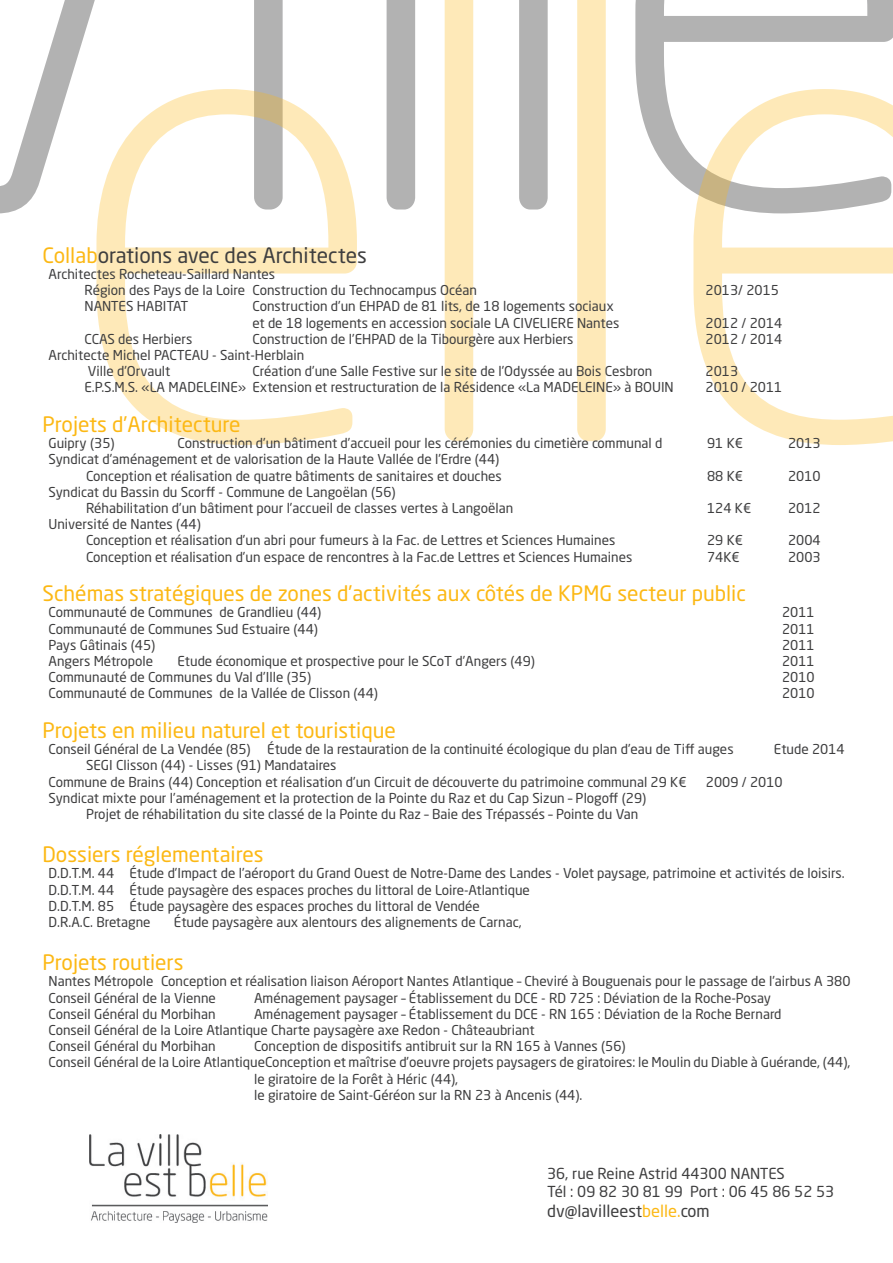
<style>
.page{position:relative;width:893px;height:1263px;background:#fff}
.page>*{position:absolute;margin:0;border:0;box-sizing:border-box;transform-origin:0 0}
._4{font:21px "Neo Sans Std";color:#fcb814}
._4-2{font:21px "Neo Sans Std";color:#3e3e3f}
.t1{font:16.5px "Neo Sans Std";color:#3e3e3f}
.t2{font:15px "Neo Sans Std";color:#3e3e3f}
._4-3{font:13.5px "Neo Sans Std";color:#3e3e3f}
.s1{color:#fcb814}
</style>
<div class="page">
<svg style="left:0;top:0;width:95px;height:213px"></svg>
<div style="left:254px;top:0;width:29px;height:89px;background:#b2b2b2"></div>
<div style="left:387px;top:0;width:28px;height:210px;background:#b2b2b2"></div>
<svg style="left:519px;top:0;width:29px;height:210px;background:#b4b4b4"></svg>
<svg style="left:635px;top:0;width:258px;height:192px"></svg>
<svg style="left:96px;top:89px;width:261px;height:356px"></svg>
<div style="left:445px;top:0;width:28px;height:441px;background:#fee9b8"></div>
<svg style="left:577px;top:0;width:29px;height:441px;background:#fee9b9"></svg>
<svg style="left:693px;top:89px;width:200px;height:356px"></svg>
<img style="left:89px;top:1135px;width:178px;height:87px">
<p class="_4-2" style="left:43px;top:242px;width:326px"><span class="s1">Collab</span>orations avec des Architectes</p>
<p class="_4-3" style="left:49px;top:266px;width:228px">Architectes Rocheteau-Saillard Nantes</p>
<p class="_4-3" style="left:85px;top:282px;width:394px">Région des Pays de la Loire Construction du Technocampus Océan</p>
<p class="_4-3" style="left:706px;top:282px;width:75px">2013/ 2015</p>
<p class="_4-3" style="left:85px;top:298px;width:105px">NANTES HABITAT</p>
<p class="_4-3" style="left:253px;top:298px;width:363px">Construction d’un EHPAD de 81 lits, de 18 logements sociaux</p>
<p class="_4-3" style="left:253px;top:314px;width:368px">et de 18 logements en accession sociale LA CIVELIERE Nantes</p>
<p class="_4-3" style="left:706px;top:314px;width:78px">2012 / 2014</p>
<p class="_4-3" style="left:85px;top:330px;width:109px">CCAS des Herbiers</p>
<p class="_4-3" style="left:253px;top:330px;width:323px">Construction de l’EHPAD de la Tibourgère aux Herbiers</p>
<p class="_4-3" style="left:706px;top:330px;width:78px">2012 / 2014</p>
<p class="_4-3" style="left:49px;top:347px;width:257px">Architecte Michel PACTEAU - Saint-Herblain</p>
<p class="_4-3" style="left:88px;top:363px;width:84px">Ville d’Orvault</p>
<p class="_4-3" style="left:253px;top:363px;width:401px">Création d’une Salle Festive sur le site de l’Odyssée au Bois Cesbron</p>
<p class="_4-3" style="left:706px;top:363px;width:34px">2013</p>
<p class="_4-3" style="left:85px;top:379px;width:591px">E.P.S.M.S. «LA MADELEINE» Extension et restructuration de la Résidence «La MADELEINE» à BOUIN</p>
<p class="_4-3" style="left:706px;top:379px;width:78px">2010 / 2011</p>
<p class="_4" style="left:43px;top:411px;width:200px">Projets d’Architecture</p>
<p class="_4-3" style="left:49px;top:435px;width:68px">Guipry (35)</p>
<p class="_4-3" style="left:178px;top:435px;width:486px">Construction d’un bâtiment d’accueil pour les cérémonies du cimetière communal d</p>
<p class="_4-3" style="left:707px;top:435px;width:38px">91 K€</p>
<p class="_4-3" style="left:788px;top:435px;width:34px">2013</p>
<p class="_4-3" style="left:49px;top:451px;width:452px">Syndicat d’aménagement et de valorisation de la Haute Vallée de l’Erdre (44)</p>
<p class="_4-3" style="left:86px;top:467px;width:417px">Conception et réalisation de quatre bâtiments de sanitaires et douches</p>
<p class="_4-3" style="left:707px;top:467px;width:38px">88 K€</p>
<p class="_4-3" style="left:788px;top:467px;width:34px">2010</p>
<p class="_4-3" style="left:49px;top:483px;width:349px">Syndicat du Bassin du Scorff - Commune de Langoëlan (56)</p>
<p class="_4-3" style="left:86px;top:500px;width:429px">Réhabilitation d’un bâtiment pour l’accueil de classes vertes à Langoëlan</p>
<p class="_4-3" style="left:707px;top:500px;width:46px">124 K€</p>
<p class="_4-3" style="left:788px;top:500px;width:34px">2012</p>
<p class="_4-3" style="left:49px;top:516px;width:154px">Université de Nantes (44)</p>
<p class="_4-3" style="left:86px;top:532px;width:531px">Conception et réalisation d’un abri pour fumeurs à la Fac. de Lettres et Sciences Humaines</p>
<p class="_4-3" style="left:707px;top:532px;width:38px">29 K€</p>
<p class="_4-3" style="left:788px;top:532px;width:34px">2004</p>
<p class="_4-3" style="left:86px;top:548px;width:548px">Conception et réalisation d’un espace de rencontres à la Fac.de Lettres et Sciences Humaines</p>
<p class="_4-3" style="left:707px;top:548px;width:34px">74K€</p>
<p class="_4-3" style="left:788px;top:548px;width:34px">2003</p>
<p class="_4" style="left:43px;top:580px;width:705px">Schémas stratégiques de zones d’activités aux côtés de KPMG secteur public</p>
<p class="_4-3" style="left:49px;top:604px;width:274px">Communauté de Communes de Grandlieu (44)</p>
<p class="_4-3" style="left:782px;top:604px;width:34px">2011</p>
<p class="_4-3" style="left:49px;top:620px;width:271px">Communauté de Communes Sud Estuaire (44)</p>
<p class="_4-3" style="left:782px;top:620px;width:34px">2011</p>
<p class="_4-3" style="left:49px;top:636px;width:108px">Pays Gâtinais (45)</p>
<p class="_4-3" style="left:782px;top:636px;width:34px">2011</p>
<p class="_4-3" style="left:49px;top:653px;width:106px">Angers Métropole</p>
<p class="_4-3" style="left:178px;top:653px;width:359px">Etude économique et prospective pour le SCoT d’Angers (49)</p>
<p class="_4-3" style="left:782px;top:653px;width:34px">2011</p>
<p class="_4-3" style="left:49px;top:669px;width:264px">Communauté de Communes du Val d’Ille (35)</p>
<p class="_4-3" style="left:782px;top:669px;width:34px">2010</p>
<p class="_4-3" style="left:49px;top:685px;width:331px">Communauté de Communes de la Vallée de Clisson (44)</p>
<p class="_4-3" style="left:782px;top:685px;width:34px">2010</p>
<p class="_4" style="left:43px;top:717px;width:355px">Projets en milieu naturel et touristique</p>
<p class="_4-3" style="left:49px;top:741px;width:687px">Conseil Général de La Vendée (85) Étude de la restauration de la continuité écologique du plan d’eau de Tiff auges</p>
<p class="_4-3" style="left:774px;top:741px;width:72px">Etude 2014</p>
<p class="_4-3" style="left:86px;top:757px;width:252px">SEGI Clisson (44) - Lisses (91) Mandataires</p>
<p class="_4-3" style="left:49px;top:773px;width:640px">Commune de Brains (44) Conception et réalisation d’un Circuit de découverte du patrimoine communal 29 K€</p>
<p class="_4-3" style="left:706px;top:773px;width:78px">2009 / 2010</p>
<p class="_4-3" style="left:49px;top:789px;width:599px">Syndicat mixte pour l’aménagement et la protection de la Pointe du Raz et du Cap Sizun – Plogoff (29)</p>
<p class="_4-3" style="left:86px;top:806px;width:554px">Projet de réhabilitation du site classé de la Pointe du Raz – Baie des Trépassés – Pointe du Van</p>
<p class="_4" style="left:43px;top:841px;width:223px">Dossiers réglementaires</p>
<p class="_4-3" style="left:49px;top:865px;width:798px">D.D.T.M. 44 Étude d’Impact de l’aéroport du Grand Ouest de Notre-Dame des Landes - Volet paysage, patrimoine et activités de loisirs.</p>
<p class="_4-3" style="left:49px;top:881px;width:483px">D.D.T.M. 44 Étude paysagère des espaces proches du littoral de Loire-Atlantique</p>
<p class="_4-3" style="left:49px;top:897px;width:433px">D.D.T.M. 85 Étude paysagère des espaces proches du littoral de Vendée</p>
<p class="_4-3" style="left:49px;top:914px;width:104px">D.R.A.C. Bretagne</p>
<p class="_4-3" style="left:174px;top:914px;width:349px">Étude paysagère aux alentours des alignements de Carnac,</p>
<p class="_4" style="left:43px;top:949px;width:143px">Projets routiers</p>
<p class="_4-3" style="left:49px;top:973px;width:803px">Nantes Métropole Conception et réalisation liaison Aéroport Nantes Atlantique – Cheviré à Bouguenais pour le passage de l’airbus A 380</p>
<p class="_4-3" style="left:49px;top:989px;width:169px">Conseil Général de la Vienne</p>
<p class="_4-3" style="left:254px;top:989px;width:519px">Aménagement paysager – Établissement du DCE - RD 725 : Déviation de la Roche-Posay</p>
<p class="_4-3" style="left:49px;top:1005px;width:169px">Conseil Général du Morbihan</p>
<p class="_4-3" style="left:254px;top:1005px;width:529px">Aménagement paysager – Établissement du DCE - RN 165 : Déviation de la Roche Bernard</p>
<p class="_4-3" style="left:49px;top:1022px;width:488px">Conseil Général de la Loire Atlantique Charte paysagère axe Redon - Châteaubriant</p>
<p class="_4-3" style="left:49px;top:1038px;width:169px">Conseil Général du Morbihan</p>
<p class="_4-3" style="left:254px;top:1038px;width:373px">Conception de dispositifs antibruit sur la RN 165 à Vannes (56)</p>
<p class="_4-3" style="left:49px;top:1054px;width:803px">Conseil Général de la Loire AtlantiqueConception et maîtrise d’oeuvre projets paysagers de giratoires: le Moulin du Diable à Guérande, (44),</p>
<p class="_4-3" style="left:254px;top:1070px;width:206px">le giratoire de la Forêt à Héric (44),</p>
<p class="_4-3" style="left:254px;top:1086px;width:330px">le giratoire de Saint-Géréon sur la RN 23 à Ancenis (44).</p>
<p class="t2" style="left:547px;top:1165px;width:239px">36, rue Reine Astrid 44300 NANTES</p>
<p class="t2" style="left:547px;top:1183px;width:289px">Tél : 09 82 30 81 99 Port : 06 45 86 52 53</p>
<p class="t1" style="left:547px;top:1201px;width:164px">dv@lavilleest<span class="s1">belle.</span>com</p>
</div>
